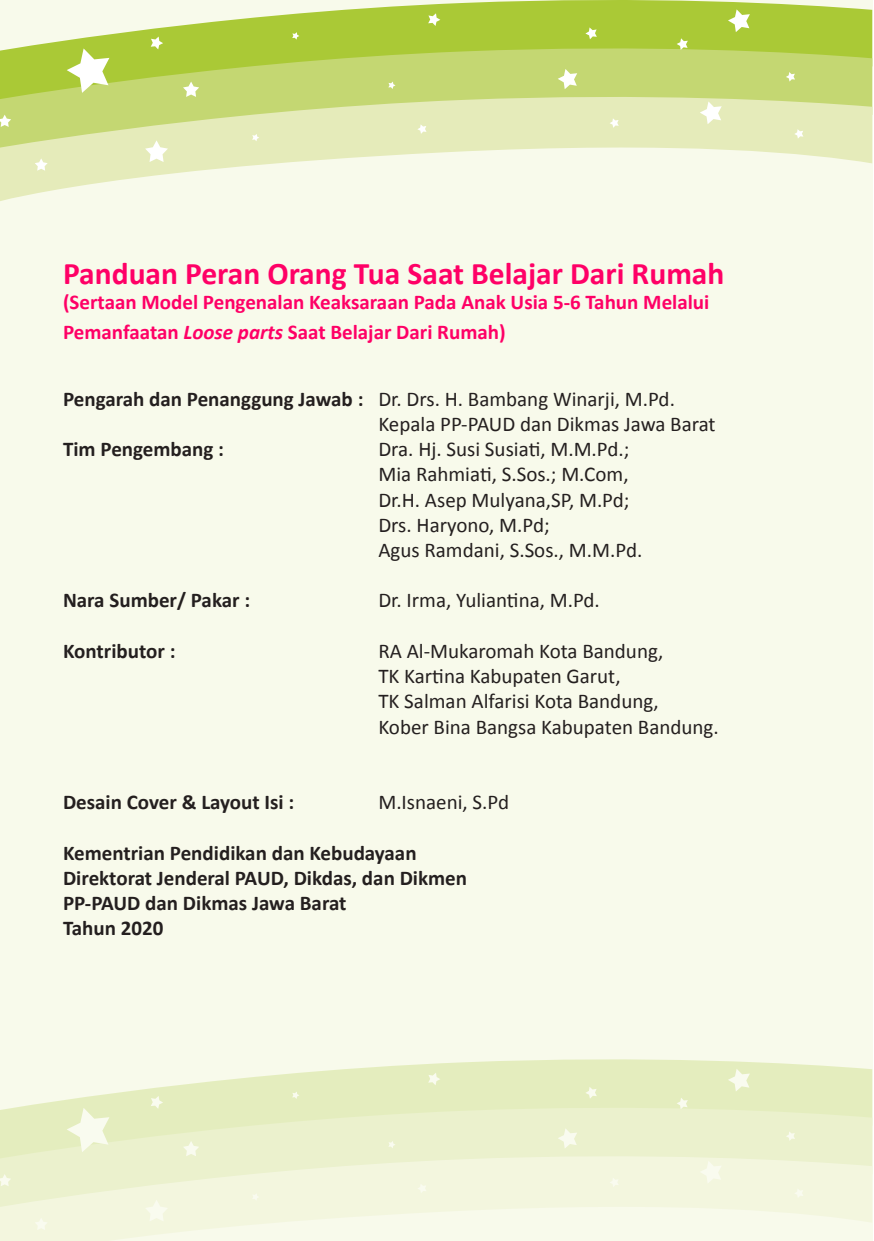
<style>
.page{position:relative;width:874px;height:1241px;background:#fff}
.page>*{position:absolute;margin:0;border:0;box-sizing:border-box;transform-origin:0 0}
.t1{font:700 31.5px "Calibri";color:#f06}
.t2{font:21px/25.2px "Calibri";color:#241f1f}
.t3{font:700 21px/25.2px "Calibri";color:#241f1f}
.t4{font:700 21px/29.4px "Calibri";color:#f06}
.s1{font-style:italic}
.s2{font-weight:700}
</style>
<div class="page">
<div style="left:0;top:0;width:871px;height:1240px;background:#f8faeb"></div>
<svg style="left:42px;top:0;width:829px;height:44px;fill:#aac936"></svg>
<svg style="left:0;top:44px;width:871px;height:49px;background:#bbd25e"></svg>
<svg style="left:0;top:93px;width:871px;height:108px;fill:#e5ebba"></svg>
<svg style="left:67px;top:48px;width:42px;height:45px;background:#d3e398"></svg>
<svg style="left:699px;top:101px;width:22px;height:23px"></svg>
<svg style="left:557px;top:69px;width:20px;height:20px"></svg>
<svg style="left:676px;top:38px;width:11px;height:12px"></svg>
<svg style="left:727px;top:9px;width:22px;height:23px"></svg>
<svg style="left:145px;top:140px;width:23px;height:22px"></svg>
<svg style="left:183px;top:82px;width:16px;height:15px"></svg>
<svg style="left:0;top:115px;width:11px;height:12px"></svg>
<svg style="left:35px;top:158px;width:13px;height:13px"></svg>
<svg style="left:151px;top:37px;width:12px;height:12px"></svg>
<svg style="left:252px;top:134px;width:7px;height:7px"></svg>
<svg style="left:585px;top:27px;width:11px;height:12px"></svg>
<svg style="left:609px;top:118px;width:9px;height:10px"></svg>
<svg style="left:417px;top:124px;width:9px;height:10px"></svg>
<svg style="left:785px;top:72px;width:9px;height:10px"></svg>
<svg style="left:793px;top:129px;width:10px;height:10px"></svg>
<svg style="left:292px;top:32px;width:7px;height:8px"></svg>
<svg style="left:388px;top:82px;width:7px;height:7px"></svg>
<svg style="left:428px;top:13px;width:12px;height:13px"></svg>
<svg style="left:46px;top:1059px;width:825px;height:44px;fill:#e4edbe"></svg>
<svg style="left:0;top:1103px;width:871px;height:48px;background:#e8efc7"></svg>
<svg style="left:0;top:1151px;width:871px;height:89px;fill:#f3f6de"></svg>
<svg style="left:67px;top:1107px;width:42px;height:44px"></svg>
<svg style="left:699px;top:1160px;width:22px;height:23px"></svg>
<svg style="left:557px;top:1128px;width:20px;height:20px"></svg>
<svg style="left:676px;top:1097px;width:11px;height:12px"></svg>
<svg style="left:727px;top:1068px;width:22px;height:23px"></svg>
<svg style="left:145px;top:1199px;width:23px;height:22px"></svg>
<svg style="left:183px;top:1140px;width:16px;height:16px"></svg>
<svg style="left:0;top:1173px;width:11px;height:13px"></svg>
<svg style="left:35px;top:1217px;width:13px;height:12px"></svg>
<svg style="left:151px;top:1095px;width:12px;height:13px"></svg>
<svg style="left:252px;top:1192px;width:7px;height:8px"></svg>
<svg style="left:585px;top:1086px;width:11px;height:12px"></svg>
<svg style="left:609px;top:1177px;width:9px;height:9px"></svg>
<svg style="left:417px;top:1183px;width:9px;height:9px"></svg>
<svg style="left:785px;top:1131px;width:9px;height:9px"></svg>
<svg style="left:793px;top:1188px;width:10px;height:9px"></svg>
<svg style="left:292px;top:1091px;width:7px;height:7px"></svg>
<svg style="left:388px;top:1140px;width:7px;height:8px"></svg>
<svg style="left:428px;top:1072px;width:12px;height:13px"></svg>
<h1 class="t1" style="left:63px;top:253px;width:662px">Panduan Peran Orang Tua Saat Belajar Dari Rumah</h1>
<p class="t4" style="left:63px;top:287px;width:647px">(Sertaan Model Pengenalan Keaksaraan Pada Anak Usia 5-6 Tahun Melalui<br>Pemanfaatan <span class="s1">Loose parts</span> Saat Belajar Dari Rumah)</p>
<p class="t2" style="left:378px;top:386px;width:338px;text-indent:-315px"><span class="s2">Pengarah dan Penanggung Jawab :</span> Dr. Drs. H. Bambang Winarji, M.Pd.<br>Kepala PP-PAUD dan Dikmas Jawa Barat</p>
<p class="t3" style="left:63px;top:436px;width:162px">Tim Pengembang :</p>
<p class="t2" style="left:378px;top:436px;width:265px">Dra. Hj. Susi Susiati, M.M.Pd.;<br>Mia Rahmiati, S.Sos.; M.Com,<br>Dr.H. Asep Mulyana,SP, M.Pd;<br>Drs. Haryono, M.Pd;<br>Agus Ramdani, S.Sos., M.M.Pd.</p>
<p class="t3" style="left:63px;top:588px;width:188px">Nara Sumber/ Pakar :</p>
<p class="t2" style="left:378px;top:588px;width:223px">Dr. Irma, Yuliantina, M.Pd.</p>
<p class="t3" style="left:63px;top:638px;width:114px">Kontributor :</p>
<p class="t2" style="left:378px;top:638px;width:342px">RA Al-Mukaromah Kota Bandung,<br>TK Kartina Kabupaten Garut,<br>TK Salman Alfarisi Kota Bandung,<br>Kober Bina Bangsa Kabupaten Bandung.</p>
<p class="t3" style="left:63px;top:789px;width:233px">Desain Cover &amp; Layout Isi :</p>
<p class="t2" style="left:378px;top:789px;width:132px">M.Isnaeni, S.Pd</p>
<p class="t3" style="left:63px;top:840px;width:405px">Kementrian Pendidikan dan Kebudayaan<br>Direktorat Jenderal PAUD, Dikdas, dan Dikmen<br>PP-PAUD dan Dikmas Jawa Barat<br>Tahun 2020</p>
</div>
